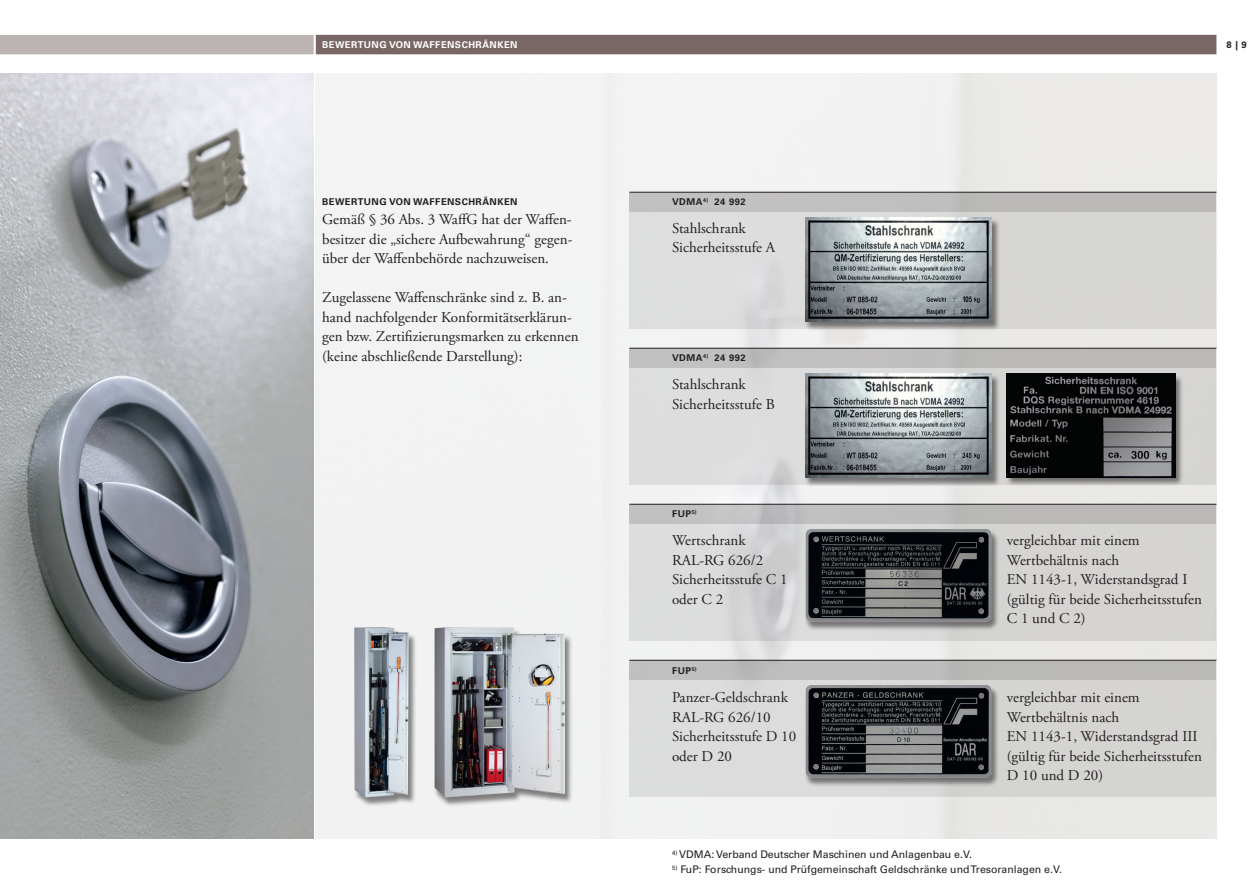
<style>
.page{position:relative;width:1259px;height:893px;background:#fff}
.page>*{position:absolute;margin:0;border:0;box-sizing:border-box;transform-origin:0 0}
.t1{font:15px/19.5px "Adobe Garamond Pro";color:#231f20}
.t2{font:10.5px "Univers LT Std";color:#231f20}
.t3{font:700 9.3px "Univers LT Std";letter-spacing:.05em;color:#231f20}
.t4{font:700 9.3px "Univers LT Std";letter-spacing:.05em;color:#fff}
</style>
<div class="page">
<div style="left:629px;top:192px;width:587px;height:136px;background:#d7d6d4"></div>
<div style="left:629px;top:348px;width:587px;height:136px;background:#ddd"></div>
<div style="left:629px;top:504px;width:587px;height:136px;background:#d5d4d2"></div>
<div style="left:629px;top:660px;width:587px;height:136px;background:#d5d4d2"></div>
<div style="left:629px;top:192px;width:587px;height:19px;background:#c0bfbf"></div>
<div style="left:629px;top:348px;width:587px;height:19px;background:#bdbcbc"></div>
<div style="left:629px;top:504px;width:587px;height:19px;background:#bbbabc"></div>
<div style="left:629px;top:660px;width:587px;height:19px;background:#bab9b9"></div>
<hr style="left:629px;top:192px;width:587px;height:1px;background:#231f20">
<hr style="left:629px;top:348px;width:587px;height:1px;background:#231f20">
<hr style="left:629px;top:504px;width:587px;height:1px;background:#231f20">
<hr style="left:629px;top:660px;width:587px;height:1px;background:#231f20">
<img style="left:0;top:74px;width:314px;height:765px">
<div style="left:316px;top:35px;width:900px;height:19px;background:#796765"></div>
<div style="left:0;top:35px;width:314px;height:19px;background:#bcb4b2"></div>
<div style="left:353px;top:628px;width:64px;height:179px;background:#231f20;opacity:.55"></div>
<img style="left:354px;top:627px;width:55px;height:170px">
<div style="left:434px;top:628px;width:139px;height:179px;background:#231f20;opacity:.55"></div>
<img style="left:434px;top:627px;width:131px;height:170px">
<div style="left:804px;top:218px;width:196px;height:113px;background:#231f20;opacity:.55"></div>
<img style="left:805px;top:218px;width:187px;height:103px">
<div style="left:804px;top:374px;width:196px;height:113px;background:#231f20;opacity:.55"></div>
<img style="left:805px;top:374px;width:187px;height:103px">
<div style="left:1006px;top:375px;width:177px;height:112px;background:#231f20;opacity:.55"></div>
<img style="left:1006px;top:374px;width:169px;height:103px">
<div style="left:804px;top:530px;width:195px;height:101px;background:#231f20;opacity:.55"></div>
<img style="left:804px;top:525px;width:191px;height:101px">
<div style="left:804px;top:686px;width:195px;height:101px;background:#231f20;opacity:.55"></div>
<img style="left:804px;top:681px;width:191px;height:101px">
<p class="t4" style="left:322px;top:39px;width:197px">BEWERTUNG VON WAFFENSCHRÄNKEN</p>
<p class="t3" style="left:322px;top:196px;width:197px">BEWERTUNG VON WAFFENSCHRÄNKEN</p>
<p class="t1" style="left:322px;top:210px;width:252px;text-align:justify">Gemäß § 36 Abs. 3 WaffG hat der Waffen&shy;besitzer die „sichere Aufbewahrung“ gegen&shy;über der Waffenbehörde nachzuweisen.</p>
<p class="t1" style="left:322px;top:288px;width:258px">Zugelassene Waffenschränke sind z. B. an&shy;hand nachfolgender Konformitätserklärun&shy;gen bzw. Zertifizierungsmarken zu erkennen (keine abschließende Darstellung):</p>
<p class="t3" style="left:1226px;top:39px;width:22px">8 | 9</p>
<p class="t3" style="left:672px;top:196px;width:75px">VDMA<sup>4)</sup> 24 992</p>
<p class="t1" style="left:672px;top:219px;width:105px">Stahlschrank<br>Sicherheitsstufe A</p>
<p class="t3" style="left:672px;top:352px;width:75px">VDMA<sup>4)</sup> 24 992</p>
<p class="t1" style="left:672px;top:375px;width:104px">Stahlschrank<br>Sicherheitsstufe B</p>
<p class="t3" style="left:672px;top:509px;width:26px">FUP<sup>5)</sup></p>
<p class="t1" style="left:672px;top:531px;width:117px">Wertschrank<br>RAL-RG 626/2<br>Sicherheitsstufe C 1 oder C 2</p>
<p class="t3" style="left:672px;top:666px;width:26px">FUP<sup>5)</sup></p>
<p class="t1" style="left:672px;top:688px;width:126px">Panzer-Geldschrank<br>RAL-RG 626/10<br>Sicherheitsstufe D 10 oder D 20</p>
<p class="t1" style="left:1006px;top:531px;width:197px">vergleichbar mit einem<br>Wertbehältnis nach<br>EN 1143-1, Widerstandsgrad I (gültig für beide Sicherheitsstufen<br>C 1 und C 2)</p>
<p class="t1" style="left:1006px;top:688px;width:197px">vergleichbar mit einem<br>Wertbehältnis nach<br>EN 1143-1, Widerstandsgrad III (gültig für beide Sicherheitsstufen<br>D 10 und D 20)</p>
<p class="t2" style="left:672px;top:848px;width:301px"><sup>4)</sup> VDMA: Verband Deutscher Maschinen und Anlagenbau e.V.</p>
<p class="t2" style="left:672px;top:863px;width:391px"><sup>5)</sup> FuP: Forschungs- und Prüfgemeinschaft Geldschränke und Tresoranlagen e.V.</p>
</div>
